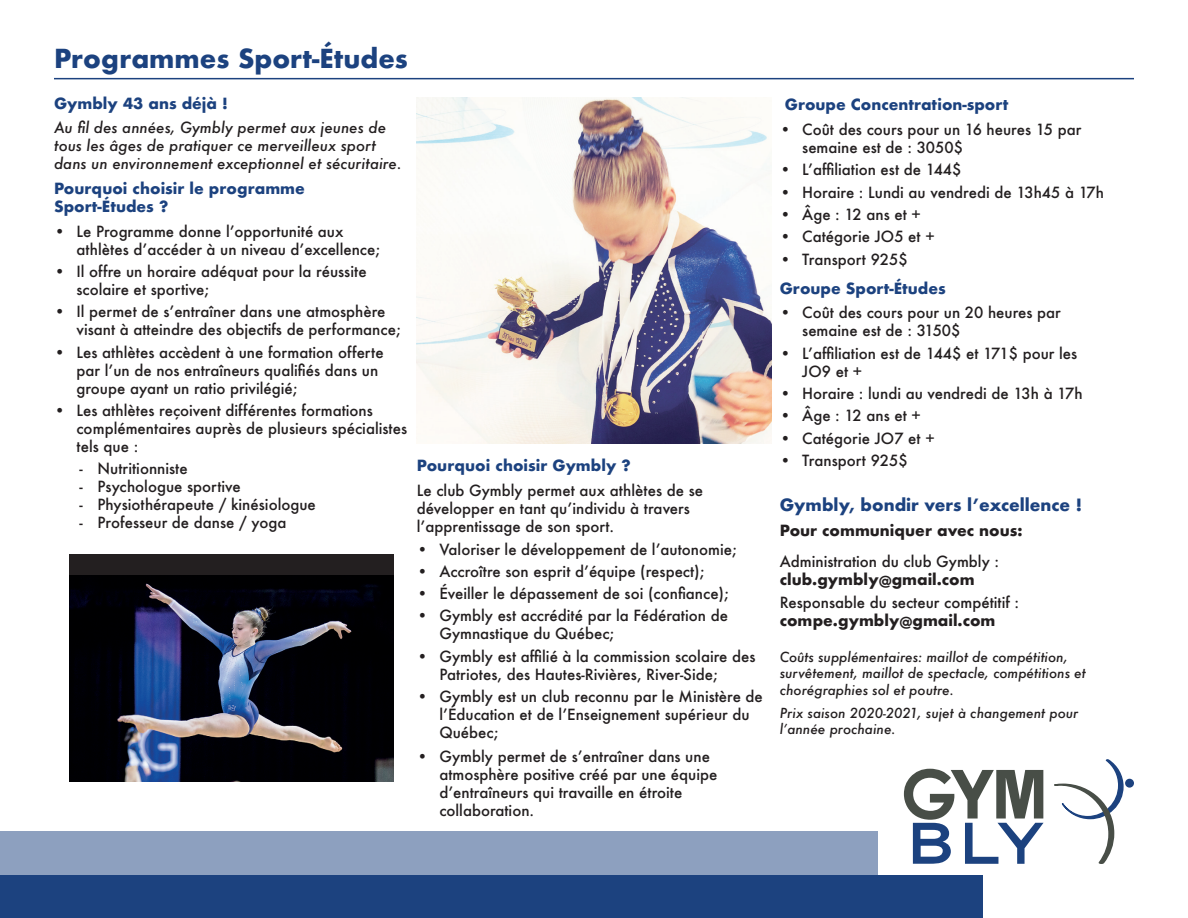
<style>
.page{position:relative;width:1188px;height:918px;background:#fff}
.page>*{position:absolute;margin:0;border:0;box-sizing:border-box;transform-origin:0 0}
.soustitre{font:700 25.5px "Futura";color:#1c427f}
.soustitre-2{font:700 16.5px "Futura";color:#1c427f}
.TEXTES{font:500 15px/18px "Futura";color:#231f20}
.chapeau{font:italic 500 15px/18px "Futura";color:#231f20}
.soustitre-3{font:700 15px/18px "Futura";color:#1c427f}
.texte1{font:500 15px "Futura";color:#231f20}
.TEXTES-2{font:700 15px "Futura";color:#231f20}
.chapeau-2{font:italic 500 13.5px/16.2px "Futura";color:#231f20}
.s1{font-weight:700}
</style>
<div class="page">
<img style="left:417px;top:98px;width:354px;height:346px">
<div style="left:69px;top:554px;width:324px;height:228px;background:#231f20"></div>
<img style="left:69px;top:575px;width:324px;height:207px">
<div style="left:1125px;top:779px;width:9px;height:9px;background:#1c427f;border-radius:50%"></div>
<svg style="left:904px;top:759px;width:220px;height:105px"></svg>
<hr style="left:54px;top:78px;width:1080px;height:1px;background:#1c427f">
<div style="left:0;top:831px;width:878px;height:50px;background:#8da0bf"></div>
<div style="left:0;top:876px;width:982px;height:42px;background:#1c427f"></div>
<p class="soustitre" style="left:54px;top:40px;width:355px">Programmes Sport-Études</p>
<p class="soustitre-3" style="left:54px;top:94px;width:175px">Gymbly 43 ans déjà !</p>
<p class="chapeau" style="left:54px;top:119px;width:349px">Au fil des années, Gymbly permet aux jeunes de tous les âges de pratiquer ce merveilleux sport dans un environnement exceptionnel et sécuritaire.</p>
<p class="soustitre-3" style="left:54px;top:179px;width:252px">Pourquoi choisir le programme<br>Sport-Études ?</p>
<p class="TEXTES" style="left:76px;top:222px;width:305px;text-indent:-22px">• Le Programme donne l’opportunité aux athlètes d’accéder à un niveau d’excellence;</p>
<p class="TEXTES" style="left:76px;top:262px;width:292px;text-indent:-22px">• Il offre un horaire adéquat pour la réussite scolaire et sportive;</p>
<p class="TEXTES" style="left:76px;top:303px;width:326px;text-indent:-22px">• Il permet de s’entraîner dans une atmosphère visant à atteindre des objectifs de performance;</p>
<p class="TEXTES" style="left:76px;top:343px;width:309px;text-indent:-22px">• Les athlètes accèdent à une formation offerte par l’un de nos entraîneurs qualifiés dans un groupe ayant un ratio privilégié;</p>
<p class="TEXTES" style="left:76px;top:401px;width:332px;text-indent:-22px">• Les athlètes reçoivent différentes formations complémentaires auprès de plusieurs spécialistes tels que :</p>
<p class="texte1" style="left:80px;top:459px;width:110px">- Nutritionniste</p>
<p class="texte1" style="left:80px;top:477px;width:163px">- Psychologue sportive</p>
<p class="texte1" style="left:80px;top:495px;width:238px">- Physiothérapeute / kinésiologue</p>
<p class="texte1" style="left:80px;top:513px;width:208px">- Professeur de danse / yoga</p>
<p class="soustitre-3" style="left:417px;top:457px;width:215px">Pourquoi choisir Gymbly ?</p>
<p class="TEXTES" style="left:417px;top:481px;width:288px">Le club Gymbly permet aux athlètes de se développer en tant qu’individu à travers l’apprentissage de son sport.</p>
<p class="TEXTES" style="left:417px;top:540px;width:321px">• Valoriser le développement de l’autonomie;</p>
<p class="TEXTES" style="left:417px;top:562px;width:289px">• Accroître son esprit d’équipe (respect);</p>
<p class="TEXTES" style="left:417px;top:584px;width:313px">• Éveiller le dépassement de soi (confiance);</p>
<p class="TEXTES" style="left:439px;top:607px;width:290px;text-indent:-22px">• Gymbly est accrédité par la Fédération de<br>Gymnastique du Québec;</p>
<p class="TEXTES" style="left:439px;top:647px;width:318px;text-indent:-22px">• Gymbly est affilié à la commission scolaire des<br>Patriotes, des Hautes-Rivières, River-Side;</p>
<p class="TEXTES" style="left:439px;top:687px;width:325px;text-indent:-22px">• Gymbly est un club reconnu par le Ministère de l’Éducation et de l’Enseignement supérieur du<br>Québec;</p>
<p class="TEXTES" style="left:439px;top:747px;width:279px;text-indent:-22px">• Gymbly permet de s’entraîner dans une atmosphère positive créé par une équipe d’entraîneurs qui travaille en étroite collaboration.</p>
<p class="soustitre-3" style="left:785px;top:96px;width:225px">Groupe Concentration-sport</p>
<p class="TEXTES" style="left:802px;top:120px;width:281px;text-indent:-22px">• Coût des cours pour un 16 heures 15 par semaine est de : 3050$</p>
<p class="TEXTES" style="left:780px;top:160px;width:183px">• L’affiliation est de 144$</p>
<p class="TEXTES" style="left:780px;top:183px;width:326px">• Horaire : Lundi au vendredi de 13h45 à 17h</p>
<p class="TEXTES" style="left:780px;top:205px;width:143px">• Âge : 12 ans et +</p>
<p class="TEXTES" style="left:780px;top:227px;width:156px">• Catégorie JO5 et +</p>
<p class="TEXTES" style="left:780px;top:250px;width:129px">• Transport 925$</p>
<p class="soustitre-3" style="left:780px;top:279px;width:168px">Groupe Sport-Études</p>
<p class="TEXTES" style="left:802px;top:304px;width:260px;text-indent:-22px">• Coût des cours pour un 20 heures par semaine est de : 3150$</p>
<p class="TEXTES" style="left:802px;top:344px;width:276px;text-indent:-22px">• L’affiliation est de 144$ et 171$ pour les<br>JO9 et +</p>
<p class="TEXTES" style="left:780px;top:384px;width:304px">• Horaire : lundi au vendredi de 13h à 17h</p>
<p class="TEXTES" style="left:780px;top:407px;width:143px">• Âge : 12 ans et +</p>
<p class="TEXTES" style="left:780px;top:429px;width:156px">• Catégorie JO7 et +</p>
<p class="TEXTES" style="left:780px;top:451px;width:129px">• Transport 925$</p>
<p class="soustitre-2" style="left:780px;top:493px;width:304px">Gymbly, bondir vers l’excellence !</p>
<p class="TEXTES-2" style="left:780px;top:519px;width:244px">Pour communiquer avec nous:</p>
<p class="TEXTES" style="left:780px;top:553px;width:221px">Administration du club Gymbly : <span class="s1">club.gymbly@gmail.com</span></p>
<p class="TEXTES" style="left:780px;top:593px;width:241px">Responsable du secteur compétitif : <span class="s1">compe.gymbly@gmail.com</span></p>
<p class="chapeau-2" style="left:780px;top:649px;width:308px">Coûts supplémentaires: maillot de compétition, survêtement, maillot de spectacle, compétitions et chorégraphies sol et poutre.</p>
<p class="chapeau-2" style="left:780px;top:704px;width:300px">Prix saison 2020-2021, sujet à changement pour l’année prochaine.</p>
</div>
